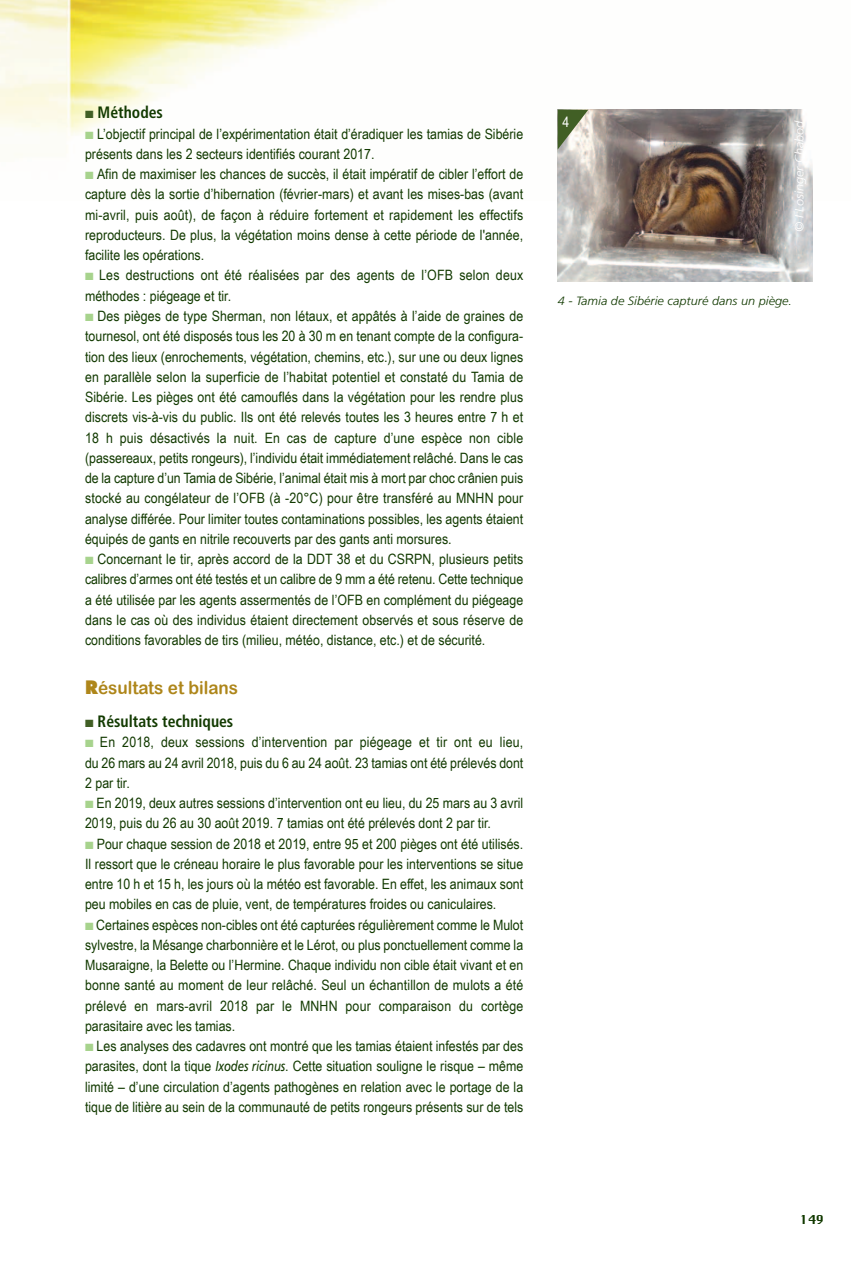
<style>
.page{position:relative;width:851px;height:1263px;background:#fff}
.page>*{position:absolute;margin:0;border:0;box-sizing:border-box;transform-origin:0 0}
.t1{font:18px "Arial Rounded MT Bold";color:#ae861a;scale:.95 1}
.t2{font:700 condensed 16.5px "Frutiger";color:#123a01;scale:.95 1}
.t3{font:14.25px/20.2px "Arial Narrow";color:#123a01;text-align:justify;scale:1.06 1}
.t4{font:14.25px "Arial Narrow";color:#fff;scale:1.06 1}
.t5{font:italic 300 12px "Frutiger";color:#123a01;scale:1.06 1}
.t6{font:italic 300 12px "Frutiger";color:#fff;scale:1.06 1}
.t7{font:12px "Chicago FLF";color:#123a01}
.s1{color:#415f25}
.s2{color:#a7d38d}
.s3{font-family:"Futura";font-weight:800}
.s4{font-family:"Frutiger";font-style:italic}
</style>
<div class="page">
<img style="left:0;top:0;width:813px;height:201px">
<img style="left:557px;top:109px;width:255px;height:172px">
<svg style="left:557px;top:104px;width:32px;height:46px"></svg>
<p class="t2" style="left:85px;top:106px;width:83px"><span class="s1">■</span> Méthodes</p>
<p class="t3" style="left:85px;top:123px;width:415px"><span class="s2">■</span> L’objectif principal de l’expérimentation était d’éradiquer les tamias de Sibérie présents dans les 2 secteurs identifiés courant 2017.</p>
<p class="t3" style="left:85px;top:164px;width:415px"><span class="s2">■</span> Afin de maximiser les chances de succès, il était impératif de cibler l’effort de capture dès la sortie d’hibernation (février-mars) et avant les mises-bas (avant mi-avril, puis août), de façon à réduire fortement et rapidement les effectifs reproducteurs. De plus, la végétation moins dense à cette période de l'année, facilite les opérations.</p>
<p class="t3" style="left:85px;top:265px;width:415px"><span class="s2">■</span> Les destructions ont été réalisées par des agents de l’OFB selon deux méthodes : piégeage et tir.</p>
<p class="t3" style="left:85px;top:306px;width:415px"><span class="s2">■</span> Des pièges de type Sherman, non létaux, et appâtés à l’aide de graines de tournesol, ont été disposés tous les 20 à 30 m en tenant compte de la configura&shy;tion des lieux (enrochements, végétation, chemins, etc.), sur une ou deux lignes en parallèle selon la superficie de l’habitat potentiel et constaté du Tamia de Sibérie. Les pièges ont été camouflés dans la végétation pour les rendre plus discrets vis-à-vis du public. Ils ont été relevés toutes les 3 heures entre 7 h et 18 h puis désactivés la nuit. En cas de capture d’une espèce non cible (passereaux, petits rongeurs), l’individu était immédiatement relâché. Dans le cas de la capture d’un Tamia de Sibérie, l’animal était mis à mort par choc crânien puis stocké au congélateur de l’OFB (à -20°C) pour être transféré au MNHN pour analyse différée. Pour limiter toutes contaminations possibles, les agents étaient équipés de gants en nitrile recouverts par des gants anti morsures.</p>
<p class="t3" style="left:85px;top:549px;width:415px"><span class="s2">■</span> Concernant le tir, après accord de la DDT 38 et du CSRPN, plusieurs petits calibres d’armes ont été testés et un calibre de 9 mm a été retenu. Cette technique a été utilisée par les agents assermentés de l’OFB en complément du piégeage dans le cas où des individus étaient directement observés et sous réserve de conditions favorables de tirs (milieu, météo, distance, etc.) et de sécurité.</p>
<p class="t1" style="left:85px;top:677px;width:162px"><span class="s3">R</span>ésultats et bilans</p>
<p class="t2" style="left:85px;top:715px;width:157px"><span class="s1">■</span> Résultats techniques</p>
<p class="t3" style="left:85px;top:732px;width:415px"><span class="s2">■</span> En 2018, deux sessions d’intervention par piégeage et tir ont eu lieu, du 26 mars au 24 avril 2018, puis du 6 au 24 août. 23 tamias ont été prélevés dont 2 par tir.</p>
<p class="t3" style="left:85px;top:793px;width:415px"><span class="s2">■</span> En 2019, deux autres sessions d’intervention ont eu lieu, du 25 mars au 3 avril<br>2019, puis du 26 au 30 août 2019. 7 tamias ont été prélevés dont 2 par tir.</p>
<p class="t3" style="left:85px;top:833px;width:415px"><span class="s2">■</span> Pour chaque session de 2018 et 2019, entre 95 et 200 pièges ont été utilisés.<br>Il ressort que le créneau horaire le plus favorable pour les interventions se situe entre 10 h et 15 h, les jours où la météo est favorable. En effet, les animaux sont peu mobiles en cas de pluie, vent, de températures froides ou caniculaires.</p>
<p class="t3" style="left:85px;top:914px;width:415px"><span class="s2">■</span> Certaines espèces non-cibles ont été capturées régulièrement comme le Mulot sylvestre, la Mésange charbonnière et le Lérot, ou plus ponctuellement comme la Musaraigne, la Belette ou l’Hermine. Chaque individu non cible était vivant et en bonne santé au moment de leur relâché. Seul un échantillon de mulots a été prélevé en mars-avril 2018 par le MNHN pour comparaison du cortège parasitaire avec les tamias.</p>
<p class="t3" style="left:85px;top:1036px;width:415px"><span class="s2">■</span> Les analyses des cadavres ont montré que les tamias étaient infestés par des parasites, dont la tique <span class="s4">Ixodes ricinus</span>. Cette situation souligne le risque – même limité – d’une circulation d’agents pathogènes en relation avec le portage de la tique de litière au sein de la communauté de petits rongeurs présents sur de tels</p>
<p class="t4" style="left:562px;top:113px;width:8px">4</p>
<p class="t6" style="left:794px;top:232px;width:106px;rotate:-90deg">© I Losinger Chabod</p>
<p class="t5" style="left:558px;top:296px;width:222px">4 - Tamia de Sibérie capturé dans un piège.</p>
<p class="t7" style="left:799px;top:1212px;width:26px">149</p>
</div>
